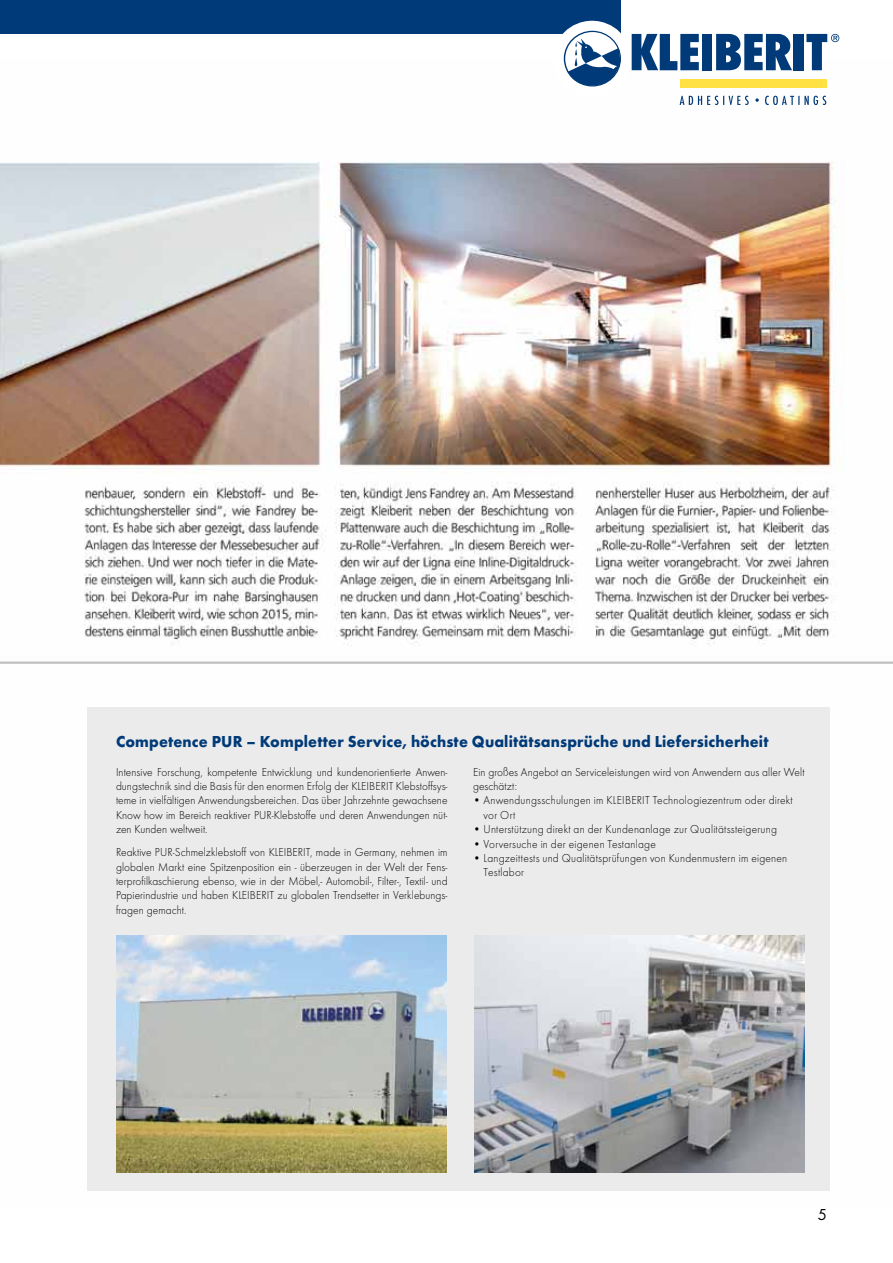
<style>
.page{position:relative;width:893px;height:1263px;background:#fff}
.page>*{position:absolute;margin:0;border:0;box-sizing:border-box;transform-origin:0 0}
.t1{font:700 16.5px "Futura";letter-spacing:.01em;color:#003a78;scale:.95 1}
.t2{font:16.5px "Futura Boo";color:#000}
.t3{font:300 12px/14.4px "Futura";letter-spacing:.015em;color:#000;scale:.95 1}
</style>
<div class="page">
<img style="left:0;top:59px;width:893px;height:1132px">
<div style="left:87px;top:708px;width:742px;height:483px;background:#ebebeb"></div>
<img style="left:474px;top:936px;width:330px;height:236px">
<img style="left:116px;top:936px;width:330px;height:236px">
<div style="left:794px;top:34px;width:10px;height:36px;background:#003a78"></div>
<div style="left:702px;top:34px;width:10px;height:36px;background:#003a78"></div>
<svg style="left:632px;top:34px;width:67px;height:36px"></svg>
<svg style="left:716px;top:34px;width:76px;height:36px"></svg>
<svg style="left:806px;top:34px;width:33px;height:36px"></svg>
<div style="left:0;top:0;width:621px;height:34px;background:#003a78"></div>
<div style="left:553px;top:21px;width:78px;height:76px;background:#fff;border-radius:50%"></div>
<svg style="left:564px;top:31px;width:57px;height:56px"></svg>
<div style="left:680px;top:80px;width:147px;height:8px;background:#ffe143"></div>
<svg style="left:680px;top:96px;width:146px;height:9px"></svg>
<h1 class="t1" style="left:116px;top:731px;width:688px">Competence PUR – Kompletter Service, höchste Qualitätsansprüche und Liefersicherheit</h1>
<p class="t3" style="left:116px;top:764px;width:350px;text-align:justify">Intensive Forschung, kompetente Entwicklung und kundenorientierte Anwen&shy;dungstechnik sind die Basis für den enormen Erfolg der KLEIBERIT Klebstoffsys&shy;teme in vielfältigen Anwendungsbereichen. Das über Jahrzehnte gewachsene Know how im Bereich reaktiver PUR-Klebstoffe und deren Anwendungen nüt&shy;zen Kunden weltweit.</p>
<p class="t3" style="left:116px;top:845px;width:350px;text-align:justify">Reaktive PUR-Schmelzklebstoff von KLEIBERIT, made in Germany, nehmen im globalen Markt eine Spitzenposition ein - überzeugen in der Welt der Fens&shy;terprofilkaschierung ebenso, wie in der Möbel,- Automobil-, Filter-, Textil- und Papierindustrie und haben KLEIBERIT zu globalen Trendsetter in Verklebungs&shy;fragen gemacht.</p>
<p class="t3" style="left:473px;top:764px;width:350px">Ein großes Angebot an Serviceleistungen wird von Anwendern aus aller Welt geschätzt:</p>
<p class="t3" style="left:484px;top:793px;width:327px;text-indent:-11px">• Anwendungsschulungen im KLEIBERIT Technologiezentrum oder direkt vor Ort</p>
<p class="t3" style="left:473px;top:822px;width:321px">• Unterstützung direkt an der Kundenanlage zur Qualitätssteigerung</p>
<p class="t3" style="left:473px;top:836px;width:194px">• Vorversuche in der eigenen Testanlage</p>
<p class="t3" style="left:484px;top:851px;width:321px;text-indent:-11px">• Langzeittests und Qualitätsprüfungen von Kundenmustern im eigenen<br>Testlabor</p>
<h1 class="t2" style="left:818px;top:1205px;width:11px">5</h1>
</div>
